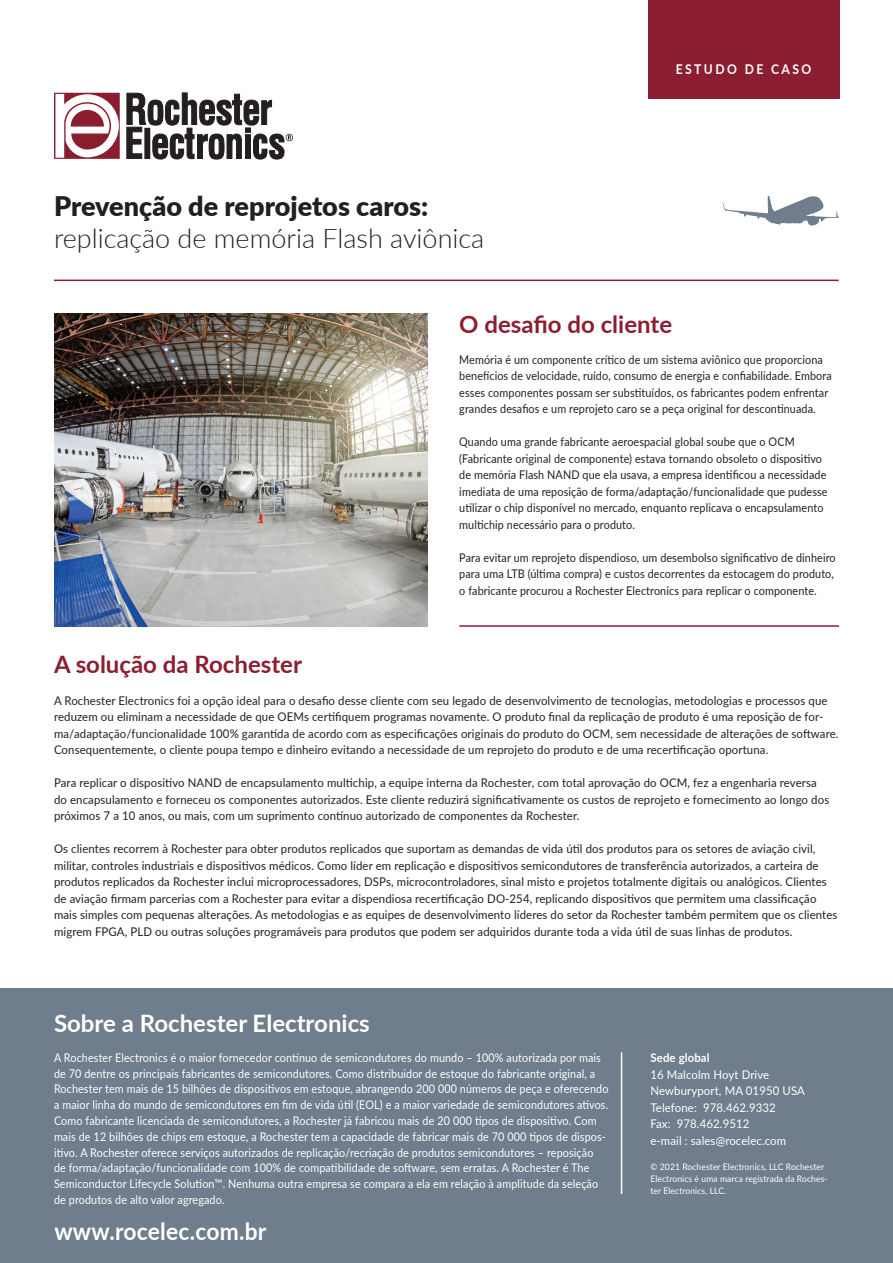
<style>
.page{position:relative;width:893px;height:1263px;background:#fff}
.page>*{position:absolute;margin:0;border:0;box-sizing:border-box;transform-origin:0 0}
.t1{font:300 27px "Lato";color:#231f20}
.t2{font:900 27px "Lato";color:#231f20}
.t3{font:700 24px "Lato";color:#8b1e30}
.t4{font:700 24px "Lato";color:#fff}
.t5{font:700 24px "Lato";color:#fff;scale:.95 1}
.t6{font:700 13.5px "Lato";letter-spacing:.2em;color:#fff;scale:.9 1}
.t7{font:12px/16.5px "Lato";letter-spacing:.01em;color:#231f20;scale:.95 1}
.t8{font:12px/15.8px "Lato";letter-spacing:.01em;color:#fff;scale:.9 1}
.t9{font:12px/16.5px "Lato";letter-spacing:.01em;color:#231f20;scale:.9 1}
.t10{font:12px/16.5px "Lato";letter-spacing:.01em;color:#fff;scale:.95 1}
.t11{font:700 12px "Lato";letter-spacing:.01em;color:#fff;scale:.95 1}
.t12{font:9px/12px "Lato";letter-spacing:.01em;color:#fff;scale:.95 1}
</style>
<div class="page">
<svg style="left:54px;top:93px;width:66px;height:66px"></svg>
<svg style="left:126px;top:92px;width:167px;height:68px"></svg>
<img style="left:54px;top:314px;width:374px;height:312px">
<div style="left:0;top:989px;width:893px;height:274px;background:#6f7d8c"></div>
<hr style="left:459px;top:625px;width:380px;height:2px;background:#8b1e30">
<hr style="left:54px;top:280px;width:785px;height:1px;background:#8b1e30">
<svg style="left:722px;top:196px;width:117px;height:30px"></svg>
<div style="left:648px;top:0;width:191px;height:99px;background:#8b1e30"></div>
<hr style="left:621px;top:1052px;width:1px;height:142px;background:#fff">
<h1 class="t2" style="left:54px;top:186px;width:376px">Prevenção de reprojetos caros:</h1>
<h1 class="t1" style="left:54px;top:220px;width:432px">replicação de memória Flash aviônica</h1>
<p class="t6" style="left:676px;top:59px;width:152px">ESTUDO DE CASO</p>
<h2 class="t3" style="left:459px;top:307px;width:214px">O desafio do cliente</h2>
<p class="t9" style="left:459px;top:351px;width:415px">Memória é um componente crítico de um sistema aviônico que proporciona benefícios de velocidade, ruído, consumo de energia e confiabilidade. Embora esses componentes possam ser substituídos, os fabricantes podem enfrentar grandes desafios e um reprojeto caro se a peça original for descontinuada.</p>
<p class="t9" style="left:459px;top:433px;width:411px">Quando uma grande fabricante aeroespacial global soube que o OCM (Fabricante original de componente) estava tornando obsoleto o dispositivo de memória Flash NAND que ela usava, a empresa identificou a necessidade imediata de uma reposição de forma/adaptação/funcionalidade que pudesse utilizar o chip disponível no mercado, enquanto replicava o encapsulamento multichip necessário para o produto.</p>
<p class="t9" style="left:459px;top:549px;width:420px">Para evitar um reprojeto dispendioso, um desembolso significativo de dinheiro para uma LTB (última compra) e custos decorrentes da estocagem do produto, o fabricante procurou a Rochester Electronics para replicar o componente.</p>
<h2 class="t3" style="left:54px;top:647px;width:250px">A solução da Rochester</h2>
<p class="t7" style="left:54px;top:692px;width:827px">A Rochester Electronics foi a opção ideal para o desafio desse cliente com seu legado de desenvolvimento de tecnologias, metodologias e processos que reduzem ou eliminam a necessidade de que OEMs certifiquem programas novamente. O produto final da replicação de produto é uma reposição de for&shy;ma/adaptação/funcionalidade 100% garantida de acordo com as especificações originais do produto do OCM, sem necessidade de alterações de software.<br>Consequentemente, o cliente poupa tempo e dinheiro evitando a necessidade de um reprojeto do produto e de uma recertificação oportuna.</p>
<p class="t7" style="left:54px;top:774px;width:818px">Para replicar o dispositivo NAND de encapsulamento multichip, a equipe interna da Rochester, com total aprovação do OCM, fez a engenharia reversa do encapsulamento e forneceu os componentes autorizados. Este cliente reduzirá significativamente os custos de reprojeto e fornecimento ao longo dos próximos 7 a 10 anos, ou mais, com um suprimento contínuo autorizado de componentes da Rochester.</p>
<p class="t7" style="left:54px;top:840px;width:826px">Os clientes recorrem à Rochester para obter produtos replicados que suportam as demandas de vida útil dos produtos para os setores de aviação civil, militar, controles industriais e dispositivos médicos. Como líder em replicação e dispositivos semicondutores de transferência autorizados, a carteira de produtos replicados da Rochester inclui microprocessadores, DSPs, microcontroladores, sinal misto e projetos totalmente digitais ou analógicos. Clientes de aviação firmam parcerias com a Rochester para evitar a dispendiosa recertificação DO-254, replicando dispositivos que permitem uma classificação mais simples com pequenas alterações. As metodologias e as equipes de desenvolvimento líderes do setor da Rochester também permitem que os clientes migrem FPGA, PLD ou outras soluções programáveis para produtos que podem ser adquiridos durante toda a vida útil de suas linhas de produtos.</p>
<h2 class="t4" style="left:54px;top:1006px;width:317px">Sobre a Rochester Electronics</h2>
<p class="t8" style="left:54px;top:1049px;width:618px">A Rochester Electronics é o maior fornecedor contínuo de semicondutores do mundo – 100% autorizada por mais de 70 dentre os principais fabricantes de semicondutores. Como distribuidor de estoque do fabricante original, a Rochester tem mais de 15 bilhões de dispositivos em estoque, abrangendo 200 000 números de peça e oferecendo a maior linha do mundo de semicondutores em fim de vida útil (EOL) e a maior variedade de semicondutores ativos.<br>Como fabricante licenciada de semicondutores, a Rochester já fabricou mais de 20 000 tipos de dispositivo. Com mais de 12 bilhões de chips em estoque, a Rochester tem a capacidade de fabricar mais de 70 000 tipos de dispos&shy;itivo. A Rochester oferece serviços autorizados de replicação/recriação de produtos semicondutores – reposição<br>de forma/adaptação/funcionalidade com 100% de compatibilidade de software, sem erratas. A Rochester é The Semiconductor Lifecycle Solution™. Nenhuma outra empresa se compara a ela em relação à amplitude da seleção de produtos de alto valor agregado.</p>
<h2 class="t5" style="left:54px;top:1214px;width:225px">www.rocelec.com.br</h2>
<p class="t11" style="left:650px;top:1049px;width:64px">Sede global</p>
<p class="t10" style="left:650px;top:1065px;width:164px">16 Malcolm Hoyt Drive<br>Newburyport, MA 01950 USA<br>Telefone: 978.462.9332<br>Fax: 978.462.9512<br>e-mail : sales@rocelec.com</p>
<p class="t12" style="left:650px;top:1160px;width:188px">© 2021 Rochester Electronics, LLC Rochester<br>Electronics é uma marca registrada da Roches&shy;ter Electronics, LLC.</p>
</div>
